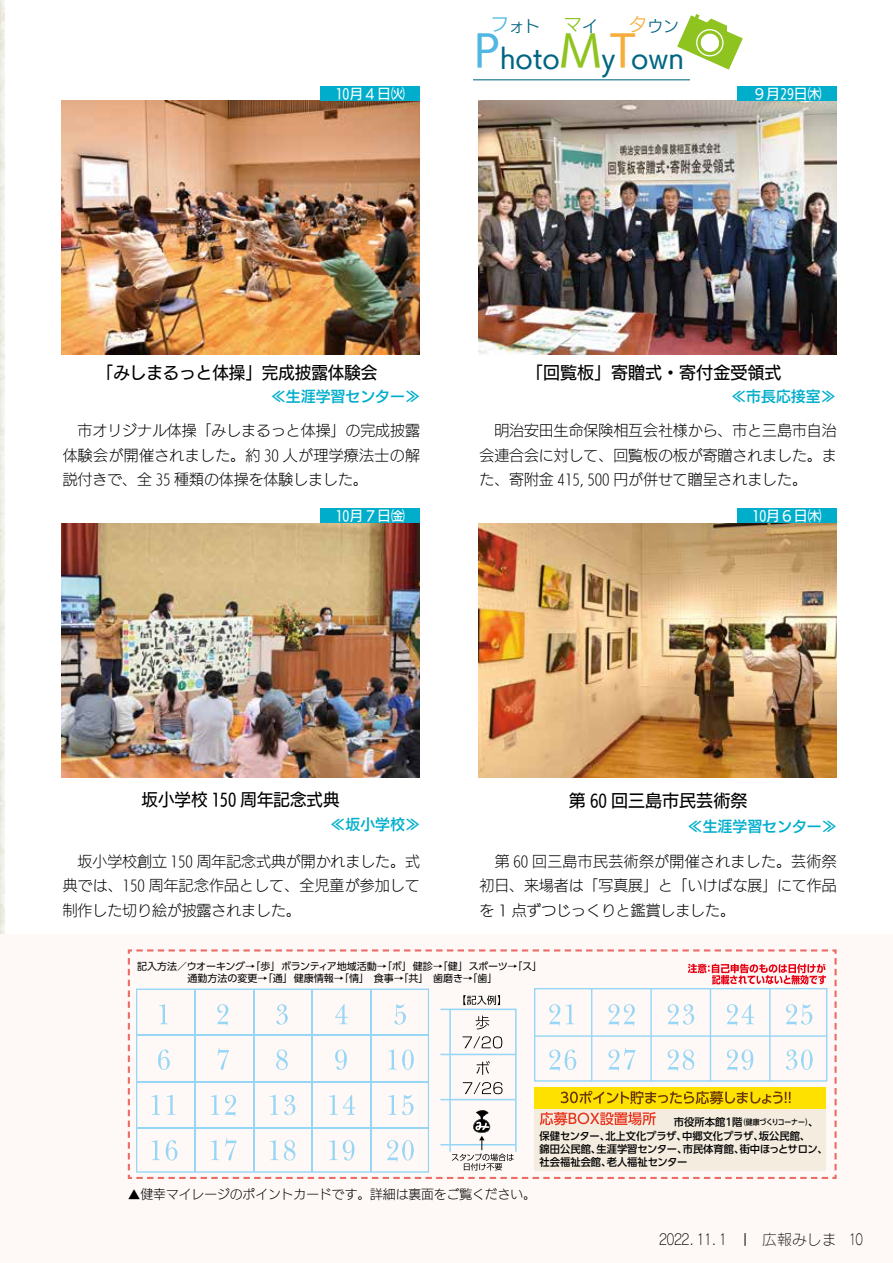
<style>
.page{position:relative;width:893px;height:1263px;background:#fff}
.page>*{position:absolute;margin:0;border:0;box-sizing:border-box;transform-origin:0 0}
.t1{font:26.25px "UD Kakugo Large Pro M";color:#006583}
.t2{font:18.3px "UD Kakugo Large Pro R";color:#8fc31f}
.t3{font:16.95px "UD Kakugo Large Pro M";color:#000}
.t4{font:15.75px "UD Kakugo Large Pro R";color:#006583}
.t5{font:14.85px/24.5px "UD Kakugo Large Pro L";color:#000;text-align:justify}
.t6{font:14.85px "UD Kakugo Large Pro DB";color:#00aecc}
.t7{font:14.85px "Rodin Cattleya Pro L";color:#000}
.t8{font:14.85px "Rodin Cattleya Pro L";color:#000;scale:.8 1}
.t9{font:13.8px "UD Kakugo Large Pro M";color:#fff}
.t10{font:12.75px "UD Kakugo Large Pro L";color:#000}
.t11{font:500 10.5px "UD Shin Go Pro";color:#000}
.t12{font:500 10.5px "UD Shin Go Pro";letter-spacing:-.045em;color:#000}
.t13{font:10.05px/12px "UD Shin Go Pro";color:#000;text-align:center}
.t14{font:500 7.8px "UD Shin Go Pro";letter-spacing:-.02em;color:#000;scale:.88 1}
.s1{font-size:18.3px;color:#f6ad3c}
.s2{font-size:18.3px;color:#4fb7e2}
.s3{font-size:41.85px;color:#4fb7e2}
.s4{font-size:41.85px;color:#8fc31f}
.s5{font-size:41.85px;color:#f6ad3c}
.s6{font-size:15.75px;color:#006583}
.s7{font-size:7.8px}
</style>
<div class="page">
<hr style="left:0;top:0;width:3px;height:1263px;background:#edede6">
<div style="left:0;top:934px;width:893px;height:329px;background:#fef9f7"></div>
<svg style="left:677px;top:14px;width:66px;height:56px"></svg>
<hr style="left:473px;top:79px;width:217px;height:1px;background:#006583">
<img style="left:478px;top:101px;width:359px;height:254px">
<div style="left:737px;top:86px;width:100px;height:15px;background:#00aecc"></div>
<img style="left:478px;top:523px;width:359px;height:254px">
<div style="left:737px;top:508px;width:100px;height:15px;background:#00aecc"></div>
<img style="left:62px;top:101px;width:358px;height:254px">
<div style="left:321px;top:86px;width:99px;height:15px;background:#00aecc"></div>
<img style="left:62px;top:523px;width:358px;height:254px">
<div style="left:321px;top:508px;width:99px;height:15px;background:#00aecc"></div>
<svg style="left:127px;top:949px;width:710px;height:230px"></svg>
<svg style="left:745px;top:1233px;width:1px;height:13px"></svg>
<p class="t9" style="left:336px;top:82px;width:71px">10月４日㈫</p>
<p class="t4" style="left:629px;top:13px;width:51px"><span class="s1">タ</span>ウン</p>
<p class="t4" style="left:490px;top:13px;width:51px"><span class="s2">フ</span>ォト</p>
<h1 class="t1" style="left:474px;top:37px;width:212px"><span class="s3">P</span>hoto<span class="s4">M</span>y<span class="s5">T</span>own</h1>
<p class="t2" style="left:564px;top:10px;width:36px">マ<span class="s6">イ</span></p>
<p class="t9" style="left:752px;top:82px;width:71px">９月29日㈭</p>
<p class="t3" style="left:97px;top:358px;width:282px">「みしまるっと体操」完成披露体験会</p>
<p class="t3" style="left:526px;top:358px;width:257px">「回覧板」寄贈式・寄付金受領式</p>
<p class="t6" style="left:271px;top:384px;width:150px">≪生涯学習センター≪</p>
<p class="t6" style="left:731px;top:384px;width:106px">≪市長応接室≪</p>
<p class="t5" style="left:63px;top:418px;width:359px">　市オリジナル体操「みしまるっと体操」の完成披露体験会が開催されました。約 30 人が理学療法士の解説付きで、全 35 種類の体操を体験しました。</p>
<p class="t5" style="left:479px;top:418px;width:359px">　明治安田生命保険相互会社様から、市と三島市自治会連合会に対して、回覧板の板が寄贈されました。また、寄附金 415,500 円が併せて贈呈されました。</p>
<p class="t9" style="left:336px;top:505px;width:71px">10月７日㈮</p>
<p class="t9" style="left:766px;top:505px;width:57px">月６日㈭</p>
<p class="t9" style="left:752px;top:505px;width:7px">１０</p>
<p class="t3" style="left:142px;top:786px;width:199px">坂小学校 150 周年記念式典</p>
<p class="t3" style="left:569px;top:787px;width:180px">第 60 回三島市民芸術祭</p>
<p class="t6" style="left:331px;top:812px;width:91px">≪坂小学校≪</p>
<p class="t6" style="left:688px;top:814px;width:150px">≪生涯学習センター≪</p>
<p class="t5" style="left:63px;top:848px;width:359px">　坂小学校創立１５０周年記念式典が開かれました。式典では、150 周年記念作品として、全児童が参加して制作した切り絵が披露されました。</p>
<p class="t5" style="left:479px;top:848px;width:359px">　第 60 回三島市民芸術祭が開催されました。芸術祭初日、来場者は「写真展」と「いけばな展」にて作品を 1 点ずつじっくりと鑑賞しました。</p>
<p class="t13" style="left:137px;top:960px;width:407px">記入方法／ウオーキング→「歩」ボランティア地域活動→「ボ」健診→「健」スポーツ→「ス「通勤方法の変更→「通」健康情報→「情」　食事→「共」　歯磨き→「歯「</p>
<p class="t10" style="left:128px;top:1184px;width:410px">▲健幸マイレージのポイントカードです。詳細は裏面をご覧ください。</p>
<p class="t14" style="left:739px;top:1116px;width:76px">（健康づくりコーナー</p>
<p class="t11" style="left:759px;top:1127px;width:53px">坂公民館、</p>
<p class="t11" style="left:805px;top:1114px;width:15px">、<span class="s7">(</span></p>
<p class="t11" style="left:605px;top:1127px;width:83px">北上文化プラザ、</p>
<p class="t11" style="left:682px;top:1127px;width:83px">中郷文化プラザ、</p>
<p class="t11" style="left:540px;top:1127px;width:72px">保健センター、</p>
<p class="t12" style="left:740px;top:1140px;width:90px">街中ほっとサロン、</p>
<p class="t11" style="left:596px;top:1140px;width:92px">生涯学習センター、</p>
<p class="t11" style="left:540px;top:1140px;width:63px">錦田公民館、</p>
<p class="t11" style="left:683px;top:1140px;width:63px">市民体育館、</p>
<p class="t11" style="left:540px;top:1153px;width:73px">社会福祉会館、</p>
<p class="t11" style="left:607px;top:1153px;width:82px">老人福祉センター</p>
<p class="t7" style="left:659px;top:1230px;width:68px">２０２2．11．1</p>
<p class="t7" style="left:762px;top:1230px;width:76px">広報みしま</p>
<p class="t8" style="left:848px;top:1230px;width:20px">10</p>
</div>
